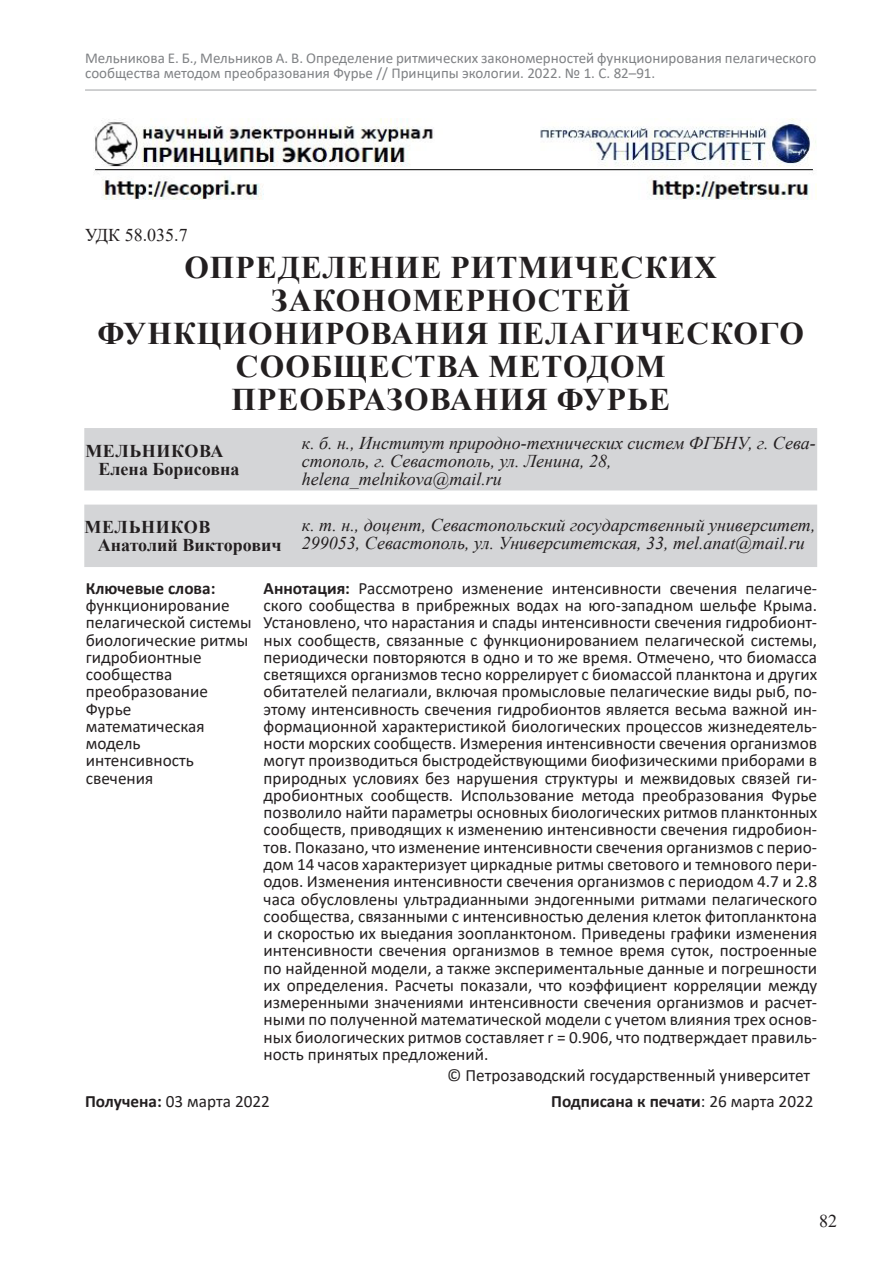
<style>
.page{position:relative;width:893px;height:1263px;background:#fff}
.page>*{position:absolute;margin:0;border:0;box-sizing:border-box;transform-origin:0 0}
.t1{font:700 31.5px/33px "Times New Roman";letter-spacing:.035em;color:#231f20;text-align:center}
.t2{font:italic 18px/18px "Times New Roman";color:#231f20}
.t3{font:700 18px/18px "Times New Roman";color:#231f20}
.t4{font:18px "Times New Roman";color:#231f20}
.t5{font:17.25px/17.2px "Calibri";color:#231f20}
.t6{font:700 17.25px "Calibri";color:#231f20}
.t7{font:15px/15px "Calibri";color:#808285}
.s1{font-weight:700}
.s2{font-weight:400}
</style>
<div class="page">
<hr style="left:85px;top:89px;width:731px;height:2px;background:#808285">
<img style="left:94px;top:118px;width:722px;height:82px">
<div style="left:84px;top:428px;width:733px;height:62px;background:#d4d5d7"></div>
<div style="left:84px;top:505px;width:733px;height:62px;background:#d4d5d7"></div>
<p class="t7" style="left:85px;top:50px;width:733px">Мельникова Е. Б., Мельников А. В. Определение ритмических закономерностей функционирования пелагического сообщества методом преобразования Фурье // Принципы экологии. 2022. № 1. С. 82–91.</p>
<p class="t4" style="left:85px;top:222px;width:104px">УДК 58.035.7</p>
<h1 class="t1" style="left:97px;top:250px;width:708px">ОПРЕДЕЛЕНИЕ РИТМИЧЕСКИХ<br>ЗАКОНОМЕРНОСТЕЙ<br>ФУНКЦИОНИРОВАНИЯ ПЕЛАГИЧЕСКОГО<br>СООБЩЕСТВА МЕТОДОМ<br>ПРЕОБРАЗОВАНИЯ ФУРЬЕ</h1>
<p class="t3" style="left:99px;top:441px;width:142px;text-indent:-13px">МЕЛЬНИКОВА<br>Елена Борисовна</p>
<p class="t2" style="left:302px;top:433px;width:515px">к. б. н., Институт природно-технических систем ФГБНУ, г. Сева&shy;стополь, г. Севастополь, ул. Ленина, 28,</p>
<p class="t2" style="left:302px;top:469px;width:202px">helena_melnikova@mail.ru</p>
<p class="t3" style="left:98px;top:518px;width:185px;text-indent:-13px">МЕЛЬНИКОВ<br>Анатолий Викторович</p>
<p class="t2" style="left:302px;top:515px;width:515px">к. т. н., доцент, Севастопольский государственный университет,<br>299053, Севастополь, ул. Университетская, 33, mel.anat@mail.ru</p>
<p class="t6" style="left:86px;top:576px;width:131px">Ключевые слова:</p>
<p class="t5" style="left:86px;top:596px;width:167px">функционирование пелагической системы биологические ритмы гидробионтные сообщества преобразование<br>Фурье математическая модель интенсивность свечения</p>
<p class="t5" style="left:264px;top:579px;width:555px;text-align:justify"><span class="s1">Аннотация:</span> Рассмотрено изменение интенсивности свечения пелагиче&shy;ского сообщества в прибрежных водах на юго-западном шельфе Крыма.<br>Установлено, что нарастания и спады интенсивности свечения гидробионт&shy;ных сообществ, связанные с функционированием пелагической системы, периодически повторяются в одно и то же время. Отмечено, что биомасса светящихся организмов тесно коррелирует с биомассой планктона и других обитателей пелагиали, включая промысловые пелагические виды рыб, по&shy;этому интенсивность свечения гидробионтов является весьма важной ин&shy;формационной характеристикой биологических процессов жизнедеятель&shy;ности морских сообществ. Измерения интенсивности свечения организмов могут производиться быстродействующими биофизическими приборами в природных условиях без нарушения структуры и межвидовых связей ги&shy;дробионтных сообществ. Использование метода преобразования Фурье позволило найти параметры основных биологических ритмов планктонных сообществ, приводящих к изменению интенсивности свечения гидробион&shy;тов. Показано, что изменение интенсивности свечения организмов с перио&shy;дом 14 часов характеризует циркадные ритмы светового и темнового пери&shy;одов. Изменения интенсивности свечения организмов с периодом 4.7 и 2.8 часа обусловлены ультрадианными эндогенными ритмами пелагического сообщества, связанными с интенсивностью деления клеток фитопланктона и скоростью их выедания зоопланктоном. Приведены графики изменения интенсивности свечения организмов в темное время суток, построенные по найденной модели, а также экспериментальные данные и погрешности их определения. Расчеты показали, что коэффициент корреляции между измеренными значениями интенсивности свечения организмов и расчет&shy;ными по полученной математической модели с учетом влияния трех основ&shy;ных биологических ритмов составляет r = 0.906, что подтверждает правиль&shy;ность принятых предложений.</p>
<p class="t5" style="left:447px;top:1066px;width:364px">© Петрозаводский государственный университет</p>
<p class="t5" style="left:85px;top:1092px;width:186px"><span class="s1">Получена:</span> 03 марта 2022</p>
<p class="t6" style="left:551px;top:1089px;width:264px">Подписана к печати<span class="s2">: 26 марта 2022</span></p>
<p class="t4" style="left:819px;top:1208px;width:19px">82</p>
</div>
